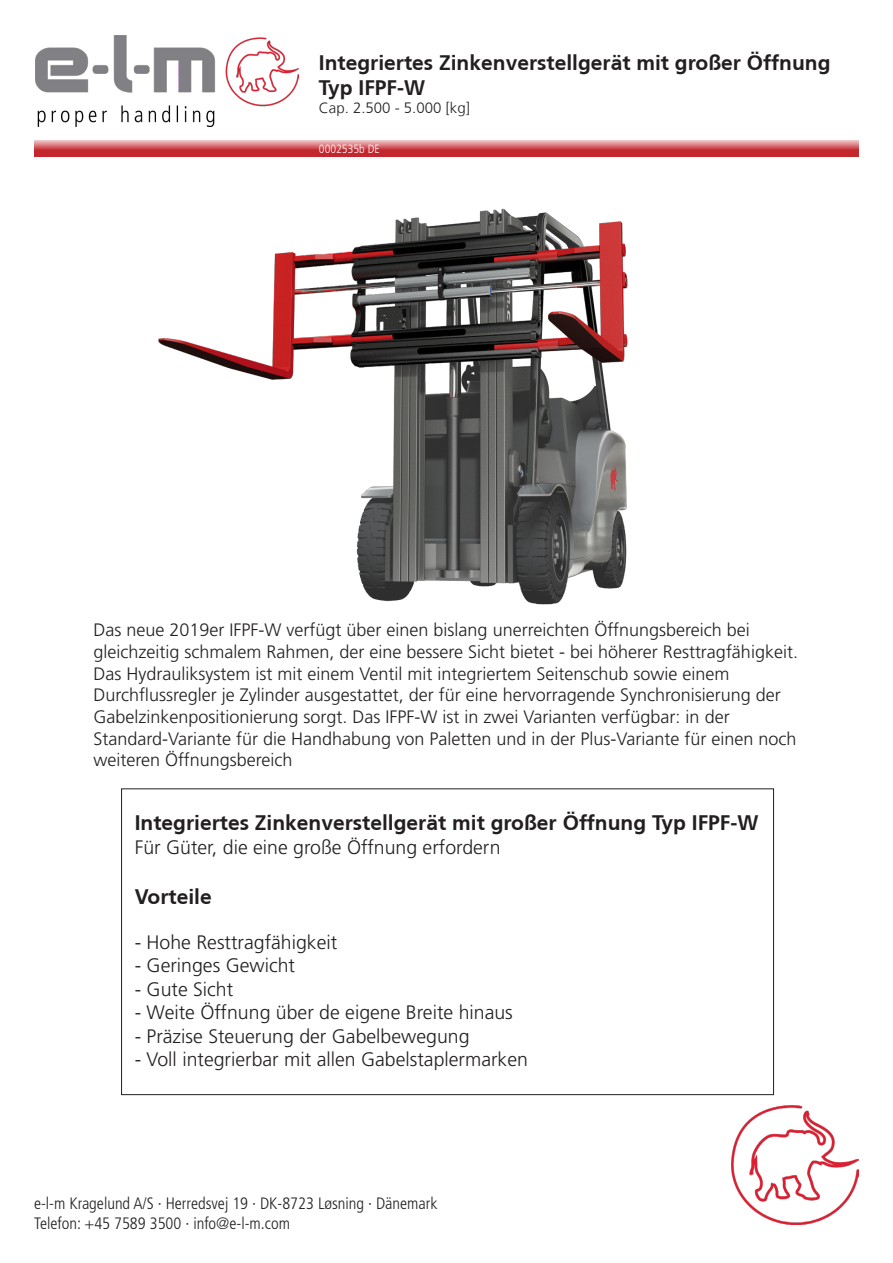
<style>
.page{position:relative;width:893px;height:1263px;background:#fff}
.page>*{position:absolute;margin:0;border:0;box-sizing:border-box;transform-origin:0 0}
.t1{font:700 21px/25.2px "Frutiger CE";color:#231f20}
.t2{font:300 19.5px "Frutiger LT Std";color:#231f20}
.t3{font:300 18px/21.6px "Frutiger LT Std";color:#231f20}
.t4{font:300 condensed 16.5px "Frutiger LT Std";color:#231f20}
.t5{font:300 15px "Frutiger LT";color:#231f20}
.t6{font:300 condensed 12px "Frutiger LT Std";color:#fff}
</style>
<div class="page">
<svg style="left:34px;top:140px;width:825px;height:17px;background:#d1595f"></svg>
<img style="left:36px;top:36px;width:263px;height:91px">
<img style="left:731px;top:1106px;width:128px;height:118px">
<img style="left:158px;top:208px;width:470px;height:397px">
<p class="t1" style="left:319px;top:50px;width:513px">Integriertes Zinkenverstellgerät mit großer Öffnung<br>Typ IFPF-W</p>
<p class="t5" style="left:319px;top:99px;width:152px">Cap. 2.500 - 5.000 [kg]</p>
<p class="t6" style="left:319px;top:142px;width:62px">0002535b DE</p>
<p class="t3" style="left:94px;top:620px;width:706px">Das neue 2019er IFPF-W verfügt über einen bislang unerreichten Öffnungsbereich bei gleichzeitig schmalem Rahmen, der eine bessere Sicht bietet - bei höherer Resttragfähigkeit.<br>Das Hydrauliksystem ist mit einem Ventil mit integriertem Seitenschub sowie einem Durchflussregler je Zylinder ausgestattet, der für eine hervorragende Synchronisierung der Gabelzinkenpositionierung sorgt. Das IFPF-W ist in zwei Varianten verfügbar: in der Standard-Variante für die Handhabung von Paletten und in der Plus-Variante für einen noch weiteren Öffnungsbereich</p>
<p class="t1" style="left:135px;top:810px;width:625px">Integriertes Zinkenverstellgerät mit großer Öffnung Typ IFPF-W</p>
<p class="t2" style="left:135px;top:836px;width:367px">Für Güter, die eine große Öffnung erfordern</p>
<p class="t1" style="left:135px;top:884px;width:79px">Vorteile</p>
<p class="t2" style="left:135px;top:931px;width:204px">- Hohe Resttragfähigkeit</p>
<p class="t2" style="left:135px;top:955px;width:162px">- Geringes Gewicht</p>
<p class="t2" style="left:135px;top:978px;width:100px">- Gute Sicht</p>
<p class="t2" style="left:135px;top:1001px;width:380px">- Weite Öffnung über de eigene Breite hinaus</p>
<p class="t2" style="left:135px;top:1025px;width:336px">- Präzise Steuerung der Gabelbewegung</p>
<p class="t2" style="left:135px;top:1048px;width:395px">- Voll integrierbar mit allen Gabelstaplermarken</p>
<p class="t4" style="left:34px;top:1194px;width:405px">e-l-m Kragelund A/S · Herredsvej 19 · DK-8723 Løsning · Dänemark</p>
<p class="t4" style="left:34px;top:1214px;width:257px">Telefon: +45 7589 3500 · info@e-l-m.com</p>
</div>
